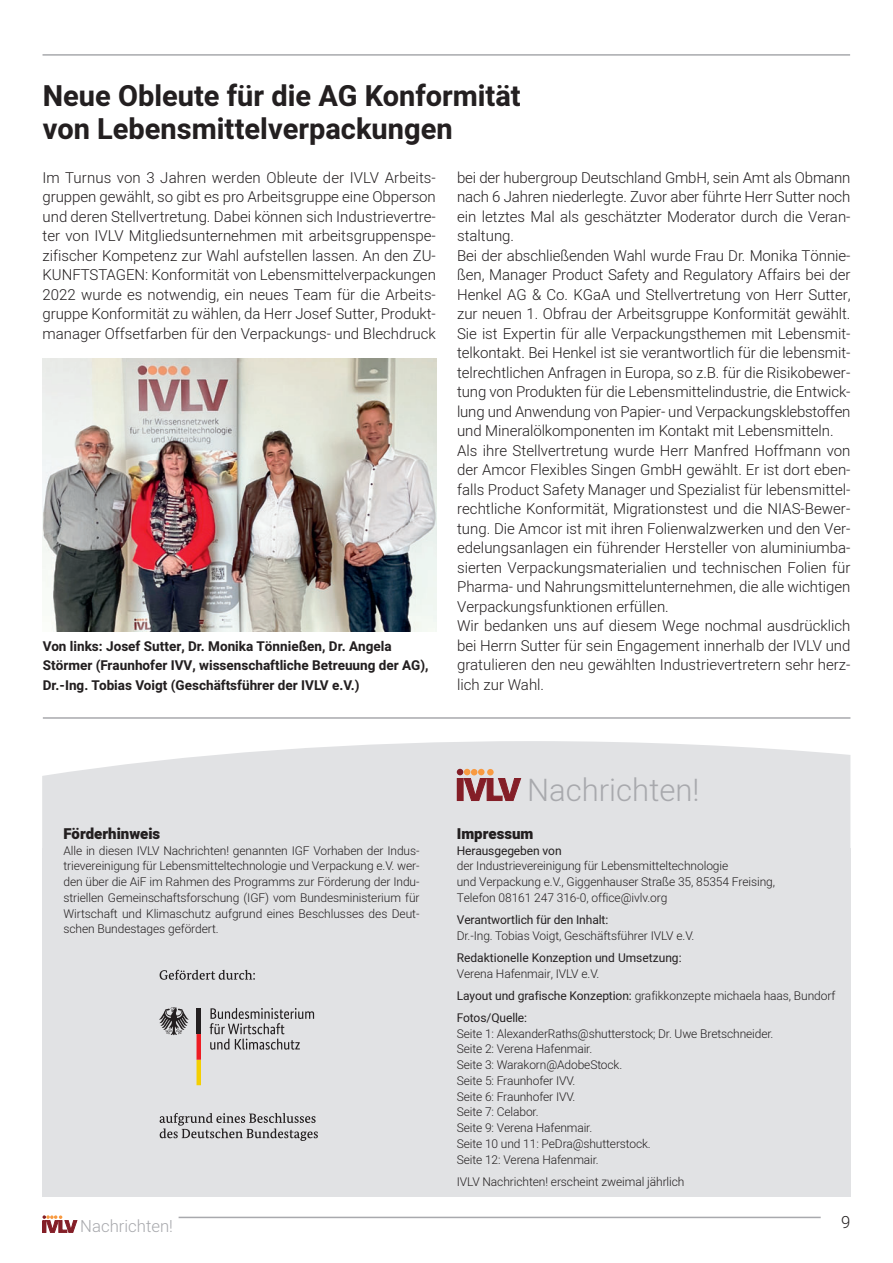
<style>
.page{position:relative;width:893px;height:1263px;background:#fff}
.page>*{position:absolute;margin:0;border:0;box-sizing:border-box;transform-origin:0 0}
.t1{font:300 30.9px "Heebo";color:#a8a9ad}
.t2{font:700 28.95px "Heebo";color:#231f20}
.t3{font:300 16.65px "Heebo";color:#a8a9ad}
.t4{font:300 16.65px "Heebo";color:#231f20}
.t5{font:300 15px/19.5px "Heebo";color:#231f20;text-align:justify}
.t6{font:900 15px "Heebo";color:#231f20}
.t7{font:700 13.5px/19.5px "Heebo";color:#231f20}
.t8{font:300 12px/15.8px "Heebo";letter-spacing:-.01em;color:#231f20}
.t9{font:12px/15.8px "Heebo";color:#231f20}
.s1{font-weight:400}
.s2{font-weight:300}
</style>
<div class="page">
<svg style="left:42px;top:741px;width:808px;height:108px;background:#e3e4e6"></svg>
<div style="left:42px;top:849px;width:808px;height:348px;background:#e1e2e4"></div>
<svg style="left:43px;top:1215px;width:34px;height:17px"></svg>
<hr style="left:179px;top:1217px;width:642px;height:1px;background:#a8a9ad">
<svg style="left:457px;top:769px;width:64px;height:32px;background:#b47f81"></svg>
<div style="left:478px;top:769px;width:7px;height:6px;background:#f89a41;border-radius:50%"></div>
<div style="left:487px;top:769px;width:7px;height:6px;background:#f89a41;border-radius:50%"></div>
<svg style="left:160px;top:970px;width:95px;height:10px"></svg>
<svg style="left:160px;top:1113px;width:158px;height:28px"></svg>
<svg style="left:197px;top:1034px;width:4px;height:51px"></svg>
<svg style="left:159px;top:1007px;width:30px;height:28px"></svg>
<hr style="left:197px;top:1008px;width:4px;height:26px;background:#231f20">
<svg style="left:210px;top:1008px;width:104px;height:42px"></svg>
<hr style="left:43px;top:717px;width:807px;height:2px;background:#a8a9ad">
<hr style="left:43px;top:54px;width:807px;height:2px;background:#a8a9ad">
<img style="left:43px;top:358px;width:393px;height:273px">
<p class="t2" style="left:43px;top:76px;width:479px">Neue Obleute für die AG Konformität</p>
<p class="t2" style="left:43px;top:109px;width:411px">von Lebensmittelverpackungen</p>
<p class="t5" style="left:43px;top:168px;width:395px">Im Turnus von 3 Jahren werden Obleute der IVLV Arbeits&shy;gruppen gewählt, so gibt es pro Arbeitsgruppe eine Obperson und deren Stellvertretung. Dabei können sich Industrievertre&shy;ter von IVLV Mitgliedsunternehmen mit arbeitsgruppenspe&shy;zifischer Kompetenz zur Wahl aufstellen lassen. An den ZU-KUNFTSTAGEN: Konformität von Lebensmittelverpackungen 2022 wurde es notwendig, ein neues Team für die Arbeits&shy;gruppe Konformität zu wählen, da Herr Josef Sutter, Produkt&shy;manager Offsetfarben für den Verpackungs- und Blechdruck</p>
<p class="t5" style="left:457px;top:168px;width:395px">bei der hubergroup Deutschland GmbH, sein Amt als Obmann nach 6 Jahren niederlegte. Zuvor aber führte Herr Sutter noch ein letztes Mal als geschätzter Moderator durch die Veran&shy;staltung.</p>
<p class="t5" style="left:457px;top:246px;width:395px">Bei der abschließenden Wahl wurde Frau Dr. Monika Tönnie&shy;ßen, Manager Product Safety and Regulatory Affairs bei der Henkel AG &amp; Co. KGaA und Stellvertretung von Herr Sutter, zur neuen 1. Obfrau der Arbeitsgruppe Konformität gewählt.<br>Sie ist Expertin für alle Verpackungsthemen mit Lebensmit&shy;telkontakt. Bei Henkel ist sie verantwortlich für die lebensmit&shy;telrechtlichen Anfragen in Europa, so z.B. für die Risikobewer&shy;tung von Produkten für die Lebensmittelindustrie, die Entwick&shy;lung und Anwendung von Papier- und Verpackungsklebstoffen und Mineralölkomponenten im Kontakt mit Lebensmitteln.</p>
<p class="t5" style="left:457px;top:441px;width:395px">Als ihre Stellvertretung wurde Herr Manfred Hoffmann von der Amcor Flexibles Singen GmbH gewählt. Er ist dort eben&shy;falls Product Safety Manager und Spezialist für lebensmittel&shy;rechtliche Konformität, Migrationstest und die NIAS-Bewer&shy;tung. Die Amcor ist mit ihren Folienwalzwerken und den Ver&shy;edelungsanlagen ein führender Hersteller von aluminiumba&shy;sierten Verpackungsmaterialien und technischen Folien für Pharma- und Nahrungsmittelunternehmen, die alle wichtigen Verpackungsfunktionen erfüllen.</p>
<p class="t5" style="left:457px;top:617px;width:395px">Wir bedanken uns auf diesem Wege nochmal ausdrücklich bei Herrn Sutter für sein Engagement innerhalb der IVLV und gratulieren den neu gewählten Industrievertretern sehr herz&shy;lich zur Wahl.</p>
<p class="t7" style="left:43px;top:637px;width:387px">Von links: Josef Sutter, Dr. Monika Tönnießen, Dr. Angela<br>Störmer (Fraunhofer IVV, wissenschaftliche Betreuung der AG),<br>Dr.-Ing. Tobias Voigt (Geschäftsführer der IVLV e.V.)</p>
<p class="t6" style="left:63px;top:823px;width:98px">Förderhinweis</p>
<p class="t8" style="left:63px;top:843px;width:358px;text-align:justify">Alle in diesen IVLV Nachrichten! genannten IGF Vorhaben der Indus - trievereinigung für Lebensmitteltechnologie und Verpackung e.V. wer&shy;den über die AiF im Rahmen des Programms zur Förderung der Indu&shy;striellen Gemeinschaftsforschung (IGF) vom Bundes ministerium für Wirtschaft und Klimaschutz aufgrund eines Beschlusses des Deut&shy;schen Bundestages gefördert.</p>
<p class="t1" style="left:527px;top:768px;width:174px">Nachrichten!</p>
<p class="t6" style="left:457px;top:823px;width:78px">Impressum</p>
<p class="t8" style="left:457px;top:843px;width:320px"><span class="s1">Herausgegeben von<br></span>der Industrievereinigung für Lebensmitteltechno logie<br>und Verpackung e.V., Giggenhauser Straße 35, 85354 Freising, Telefon 08161 247 316-0, office@ivlv.org</p>
<p class="t8" style="left:457px;top:912px;width:239px"><span class="s1">Verantwortlich für den Inhalt:<br></span>Dr.-Ing. Tobias Voigt, Geschäftsführer IVLV e.V.</p>
<p class="t9" style="left:457px;top:950px;width:226px">Redaktionelle Konzeption und Umsetzung:<br><span class="s2">Verena Hafenmair, IVLV e.V.</span></p>
<p class="t8" style="left:457px;top:988px;width:380px"><span class="s1">Layout und grafische Konzeption:</span> grafikkonzepte michaela haas, Bundorf</p>
<p class="t8" style="left:457px;top:1010px;width:318px"><span class="s1">Fotos/Quelle:<br></span>Seite 1: AlexanderRaths@shutterstock; Dr. Uwe Bretschneider.<br>Seite 2: Verena Hafenmair.<br>Seite 3: Warakorn@AdobeStock.<br>Seite 5: Fraunhofer IVV.<br>Seite 6: Fraunhofer IVV.<br>Seite 7: Celabor.<br>Seite 9: Verena Hafenmair.<br>Seite 10 und 11: PeDra@shutterstock.<br>Seite 12: Verena Hafenmair.</p>
<p class="t8" style="left:457px;top:1174px;width:229px">IVLV Nachrichten! erscheint zweimal jährlich</p>
<p class="t3" style="left:80px;top:1215px;width:94px">Nachrichten!</p>
<p class="t4" style="left:841px;top:1210px;width:11px">9</p>
</div>
